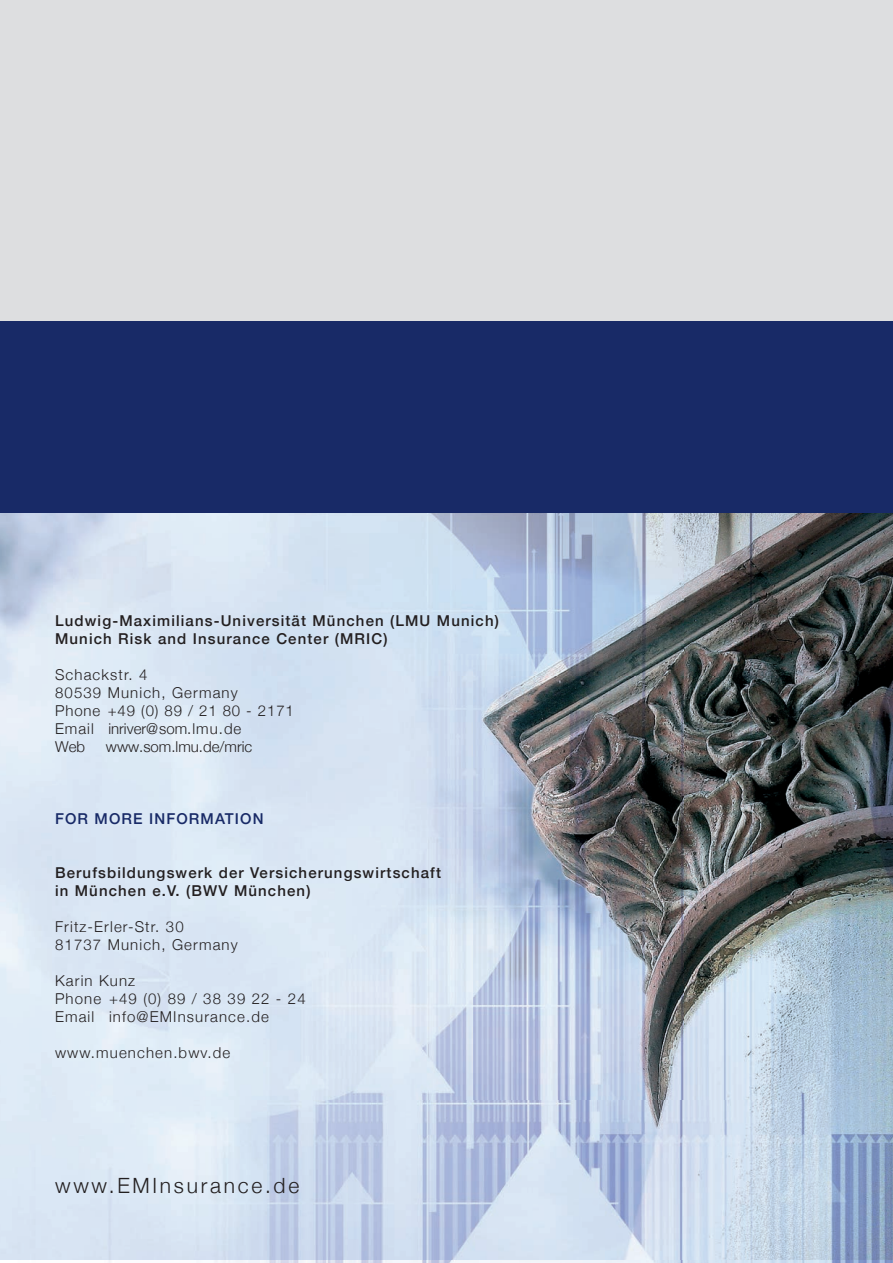
<style>
.page{position:relative;width:893px;height:1263px;background:#fff}
.page>*{position:absolute;margin:0;border:0;box-sizing:border-box;transform-origin:0 0}
.t1{font:300 21px "Helvetica Neue";letter-spacing:.13em;color:#231f20}
.t2{font:300 15px/18px "Helvetica Neue";letter-spacing:.075em;color:#231f20}
.t3{font:500 15px/18px "Helvetica Neue";letter-spacing:.075em;color:#231f20}
.t4{font:300 15px "Helvetica Neue";color:#231f20}
.t5{font:500 15px "Helvetica Neue";letter-spacing:.075em;color:#182a67}
</style>
<div class="page">
<img style="left:0;top:512px;width:893px;height:751px">
<div style="left:0;top:0;width:893px;height:322px;background:#dddee0"></div>
<div style="left:0;top:321px;width:893px;height:191px;background:#182a67"></div>
<p class="t3" style="left:55px;top:612px;width:445px">Ludwig-Maximilians-Universität München (LMU Munich)<br>Munich Risk and Insurance Center (MRIC)</p>
<p class="t2" style="left:55px;top:666px;width:184px">Schackstr. 4<br>80539 Munich, Germany</p>
<p class="t2" style="left:55px;top:702px;width:240px">Phone +49 (0) 89 / 21 80 - 2171<br>Email inriver@som.lmu.de<br>Web</p>
<p class="t4" style="left:106px;top:737px;width:148px">www.som.lmu.de/mric</p>
<p class="t5" style="left:55px;top:810px;width:210px">FOR MORE INFORMATION</p>
<p class="t3" style="left:55px;top:864px;width:388px">Berufsbildungswerk der Versicherungswirtschaft in München e.V. (BWV München)</p>
<p class="t2" style="left:55px;top:918px;width:184px">Fritz-Erler-Str. 30<br>81737 Munich, Germany</p>
<p class="t2" style="left:55px;top:972px;width:252px">Karin Kunz<br>Phone +49 (0) 89 / 38 39 22 - 24<br>Email info@EMInsurance.de</p>
<p class="t2" style="left:55px;top:1044px;width:177px">www.muenchen.bwv.de</p>
<h1 class="t1" style="left:55px;top:1173px;width:246px">www.EMInsurance.de</h1>
</div>
